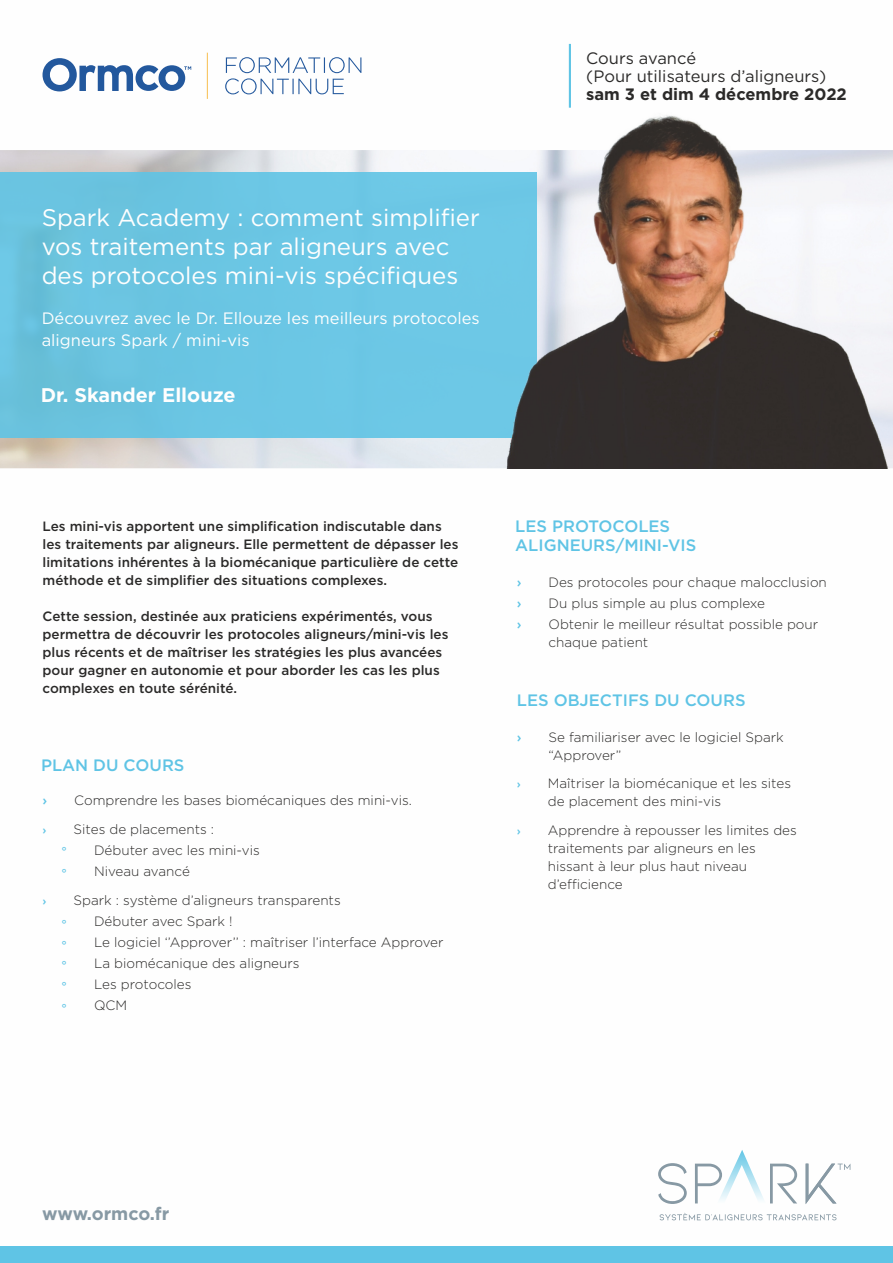
<style>
.page{position:relative;width:893px;height:1263px;background:#fff}
.page>*{position:absolute;margin:0;border:0;box-sizing:border-box;transform-origin:0 0}
.t1{font:24px/28.8px "Gotham";color:#fefefe}
.t2{font:700 19.8px "Gotham";color:#fefefe}
.t3{font:700 18px "Gotham";color:#8799a4}
.t4{font:16.5px/22px "Gotham";color:#fefefe}
.t5{font:500 16.5px/19.8px "Gotham";color:#5fc4e5}
.t6{font:16.5px/17.9px "Gotham";color:#2b2a29}
.t7{font:700 16.5px "Gotham";color:#2b2a29}
.t8{font:300 13.5px/18px "Gotham";color:#2b2a29}
.t9{font:500 13.5px/18px "Gotham";color:#2b2a29}
.t10{font:500 13.5px "Gotham";color:#5fc4e5}
.t11{font:500 11.55px "Gotham";color:#5fc4e5}
</style>
<div class="page">
<div style="left:0;top:172px;width:537px;height:266px;background:#6bc6e4"></div>
<img style="left:460px;top:89px;width:433px;height:379px">
<div style="left:0;top:1246px;width:893px;height:17px;background:#5fc4e5"></div>
<hr style="left:569px;top:44px;width:2px;height:64px;background:#5fc4e5">
<svg style="left:658px;top:1163px;width:29px;height:41px"></svg>
<svg style="left:695px;top:1150px;width:102px;height:53px"></svg>
<svg style="left:806px;top:1163px;width:44px;height:41px"></svg>
<svg style="left:660px;top:1213px;width:176px;height:7px"></svg>
<svg style="left:43px;top:58px;width:148px;height:33px"></svg>
<hr style="left:207px;top:53px;width:1px;height:46px;background:#f7be4e">
<svg style="left:225px;top:57px;width:136px;height:37px"></svg>
<h1 class="t1" style="left:42px;top:205px;width:440px">Spark Academy : comment simplifier vos traitements par aligneurs avec des protocoles mini-vis spécifiques</h1>
<p class="t4" style="left:42px;top:308px;width:439px">Découvrez avec le Dr. Ellouze les meilleurs protocoles aligneurs Spark / mini-vis</p>
<h2 class="t2" style="left:41px;top:386px;width:196px">Dr. Skander Ellouze</h2>
<p class="t6" style="left:586px;top:50px;width:241px">Cours avancé<br>(Pour utilisateurs d’aligneurs)</p>
<p class="t7" style="left:586px;top:86px;width:262px">sam 3 et dim 4 décembre 2022</p>
<p class="t9" style="left:43px;top:518px;width:418px">Les mini-vis apportent une simplification indiscutable dans les traitements par aligneurs. Elle permettent de dépasser les limitations inhérentes à la biomécanique particulière de cette méthode et de simplifier des situations complexes.</p>
<p class="t9" style="left:43px;top:608px;width:407px">Cette session, destinée aux praticiens expérimentés, vous permettra de découvrir les protocoles aligneurs/mini-vis les plus récents et de maîtriser les stratégies les plus avancées pour gagner en autonomie et pour aborder les cas les plus complexes en toute sérénité.</p>
<p class="t5" style="left:41px;top:756px;width:145px">PLAN DU COURS</p>
<p class="t10" style="left:43px;top:794px;width:6px">›</p>
<p class="t8" style="left:74px;top:792px;width:339px">Comprendre les bases biomécaniques des mini-vis.</p>
<p class="t11" style="left:43px;top:825px;width:6px">›</p>
<p class="t8" style="left:74px;top:821px;width:142px">Sites de placements :</p>
<p class="t11" style="left:62px;top:846px;width:7px">°</p>
<p class="t8" style="left:94px;top:842px;width:167px">Débuter avec les mini-vis</p>
<p class="t11" style="left:62px;top:868px;width:7px">°</p>
<p class="t8" style="left:94px;top:863px;width:97px">Niveau avancé</p>
<p class="t11" style="left:43px;top:896px;width:6px">›</p>
<p class="t8" style="left:74px;top:892px;width:269px">Spark : système d’aligneurs transparents</p>
<p class="t11" style="left:62px;top:918px;width:7px">°</p>
<p class="t8" style="left:94px;top:913px;width:140px">Débuter avec Spark !</p>
<p class="t11" style="left:62px;top:939px;width:7px">°</p>
<p class="t8" style="left:94px;top:934px;width:351px">Le logiciel ‘’Approver’’ : maîtriser l’interface Approver</p>
<p class="t11" style="left:62px;top:960px;width:7px">°</p>
<p class="t8" style="left:94px;top:955px;width:207px">La biomécanique des aligneurs</p>
<p class="t11" style="left:62px;top:981px;width:7px">°</p>
<p class="t8" style="left:94px;top:976px;width:99px">Les protocoles</p>
<p class="t11" style="left:62px;top:1002px;width:7px">°</p>
<p class="t8" style="left:94px;top:997px;width:35px">QCM</p>
<p class="t5" style="left:515px;top:517px;width:183px">LES PROTOCOLES<br>ALIGNEURS/MINI-VIS</p>
<p class="t10" style="left:517px;top:576px;width:6px">›</p>
<p class="t8" style="left:548px;top:574px;width:280px">Des protocoles pour chaque malocclusion</p>
<p class="t10" style="left:517px;top:597px;width:6px">›</p>
<p class="t8" style="left:548px;top:595px;width:218px">Du plus simple au plus complexe</p>
<p class="t10" style="left:517px;top:618px;width:6px">›</p>
<p class="t8" style="left:548px;top:616px;width:271px">Obtenir le meilleur résultat possible pour chaque patient</p>
<p class="t5" style="left:517px;top:691px;width:230px">LES OBJECTIFS DU COURS</p>
<p class="t10" style="left:517px;top:731px;width:6px">›</p>
<p class="t8" style="left:548px;top:729px;width:237px">Se familiariser avec le logiciel Spark “Approver”</p>
<p class="t11" style="left:517px;top:779px;width:6px">›</p>
<p class="t8" style="left:548px;top:775px;width:245px">Maîtriser la biomécanique et les sites de placement des mini-vis</p>
<p class="t11" style="left:517px;top:826px;width:6px">›</p>
<p class="t8" style="left:548px;top:822px;width:251px">Apprendre à repousser les limites des traitements par aligneurs en les hissant à leur plus haut niveau d’efficience</p>
<h3 class="t3" style="left:42px;top:1206px;width:129px">www.ormco.fr</h3>
</div>
